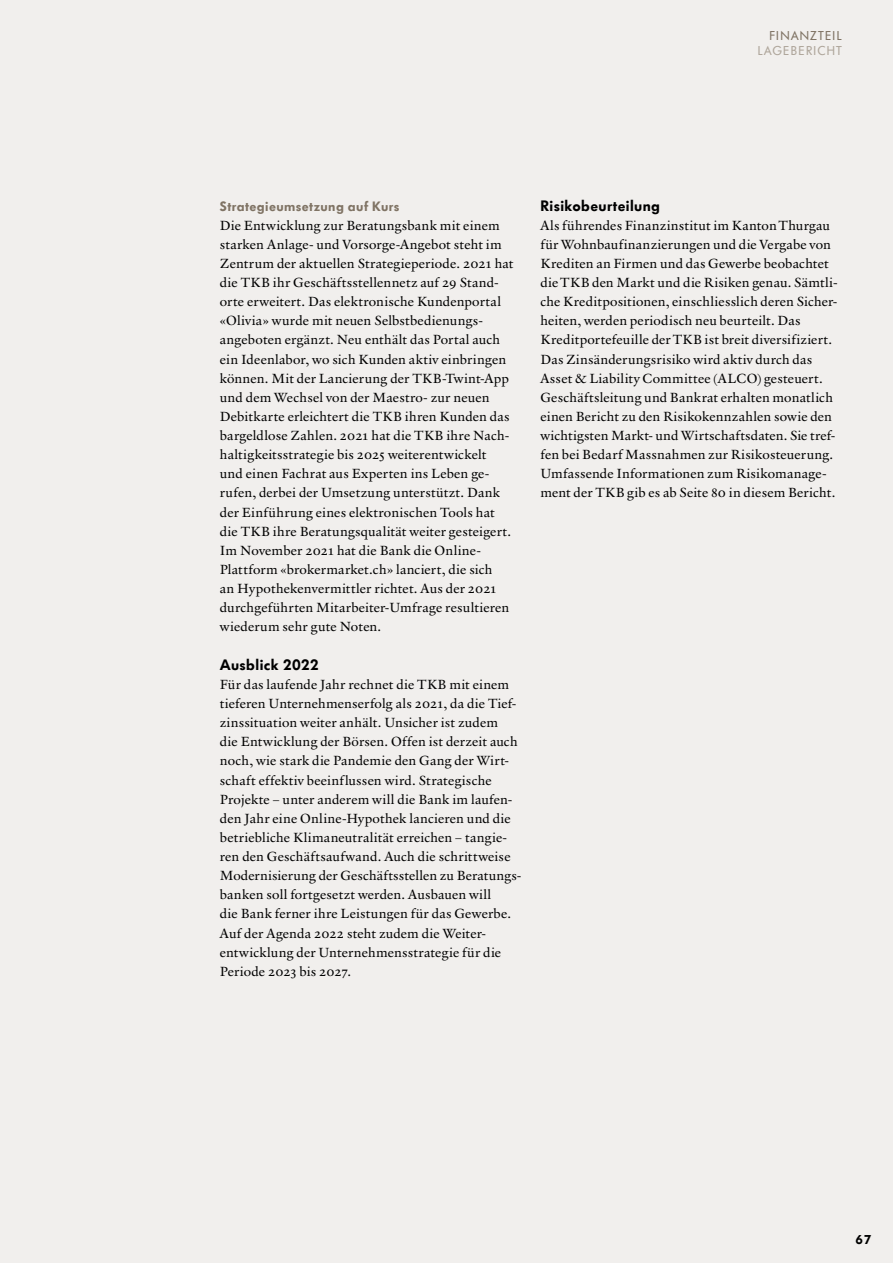
<style>
.page{position:relative;width:893px;height:1263px;background:#f1efed}
.page>*{position:absolute;margin:0;border:0;box-sizing:border-box;transform-origin:0 0}
.t1{font:600 15px "Futura BQ";letter-spacing:.025em;color:#000}
.t2{font:13.5px/19.2px "Verdigris MVB Pro Text";letter-spacing:.015em;color:#000}
.t3{font:600 13.5px "Futura BQ";letter-spacing:.03em;color:#7f7364}
.t4{font:12.75px "Futura BQ";letter-spacing:.095em;color:#afa69b}
.t5{font:12.75px "Futura BQ";letter-spacing:.105em;color:#7f7364}
.t6{font:600 12.75px "Futura BQ";color:#000}
</style>
<div class="page">
<p class="t5" style="left:769px;top:28px;width:74px">FINANZTEIL</p>
<p class="t4" style="left:758px;top:43px;width:86px">LAGEBERICHT</p>
<p class="t3" style="left:220px;top:197px;width:181px">Strategieumsetzung auf Kurs</p>
<p class="t2" style="left:220px;top:215px;width:295px">Die Entwicklung zur Beratungsbank mit einem starken Anlage- und Vorsorge-Angebot steht im Zentrum der aktuellen Strategieperiode. 2021 hat die TKB ihr Geschäftsstellennetz auf 29 Stand&shy;orte erweitert. Das elektronische Kundenportal «Olivia» wurde mit neuen Selbstbedienungs&shy;angeboten ergänzt. Neu enthält das Portal auch ein Ideenlabor, wo sich Kunden aktiv einbringen können. Mit der Lancierung der TKB-Twint-App und dem Wechsel von der Maestro- zur neuen Debitkarte erleichtert die TKB ihren Kunden das bargeldlose Zahlen. 2021 hat die TKB ihre Nach&shy;haltigkeitsstrategie bis 2025 weiterentwickelt<br>und einen Fachrat aus Experten ins Leben ge&shy;rufen, derbei der Umsetzung unterstützt. Dank der Einführung eines elektronischen Tools hat die TKB ihre Beratungsqualität weiter gesteigert.<br>Im November 2021 hat die Bank die Online-Plattform «brokermarket.ch» lanciert, die sich<br>an Hypothekenvermittler richtet. Aus der 2021 durchgeführten Mitarbeiter-Umfrage resultieren wiederum sehr gute Noten.</p>
<p class="t1" style="left:220px;top:655px;width:101px">Ausblick 2022</p>
<p class="t2" style="left:220px;top:674px;width:302px">Für das laufende Jahr rechnet die TKB mit einem tieferen Unternehmenserfolg als 2021, da die Tief&shy;zinssituation weiter anhält. Unsicher ist zudem<br>die Entwicklung der Börsen. Offen ist derzeit auch noch, wie stark die Pandemie den Gang der Wirt&shy;schaft effektiv beeinflussen wird. Strategische Projekte – unter anderem will die Bank im laufen&shy;den Jahr eine Online-Hypothek lancieren und die betriebliche Klimaneutralität erreichen – tangie&shy;ren den Geschäftsaufwand. Auch die schrittweise Modernisierung der Geschäftsstellen zu Beratungs&shy;banken soll fortgesetzt werden. Ausbauen will<br>die Bank ferner ihre Leistungen für das Gewerbe.<br>Auf der Agenda 2022 steht zudem die Weiter&shy;entwicklung der Unternehmensstrategie für die Periode 2023 bis 2027.</p>
<p class="t1" style="left:540px;top:195px;width:121px">Risikobeurteilung</p>
<p class="t2" style="left:540px;top:215px;width:299px">Als führendes Finanzinstitut im Kanton Thurgau für Wohnbaufinanzierungen und die Vergabe von Krediten an Firmen und das Gewerbe beobachtet die TKB den Markt und die Risiken genau. Sämtli&shy;che Kreditpositionen, einschliesslich deren Sicher&shy;heiten, werden periodisch neu beurteilt. Das Kreditportefeuille der TKB ist breit diversifiziert.<br>Das Zinsänderungsrisiko wird aktiv durch das Asset &amp; Liability Committee (ALCO) gesteuert.<br>Geschäftsleitung und Bankrat erhalten monatlich einen Bericht zu den Risikokennzahlen sowie den wichtigsten Markt- und Wirtschaftsdaten. Sie tref&shy;fen bei Bedarf Massnahmen zur Risikosteuerung.<br>Umfassende Informationen zum Risikomanage&shy;ment der TKB gib es ab Seite 80 in diesem Bericht.</p>
<p class="t6" style="left:856px;top:1231px;width:18px">67</p>
</div>
